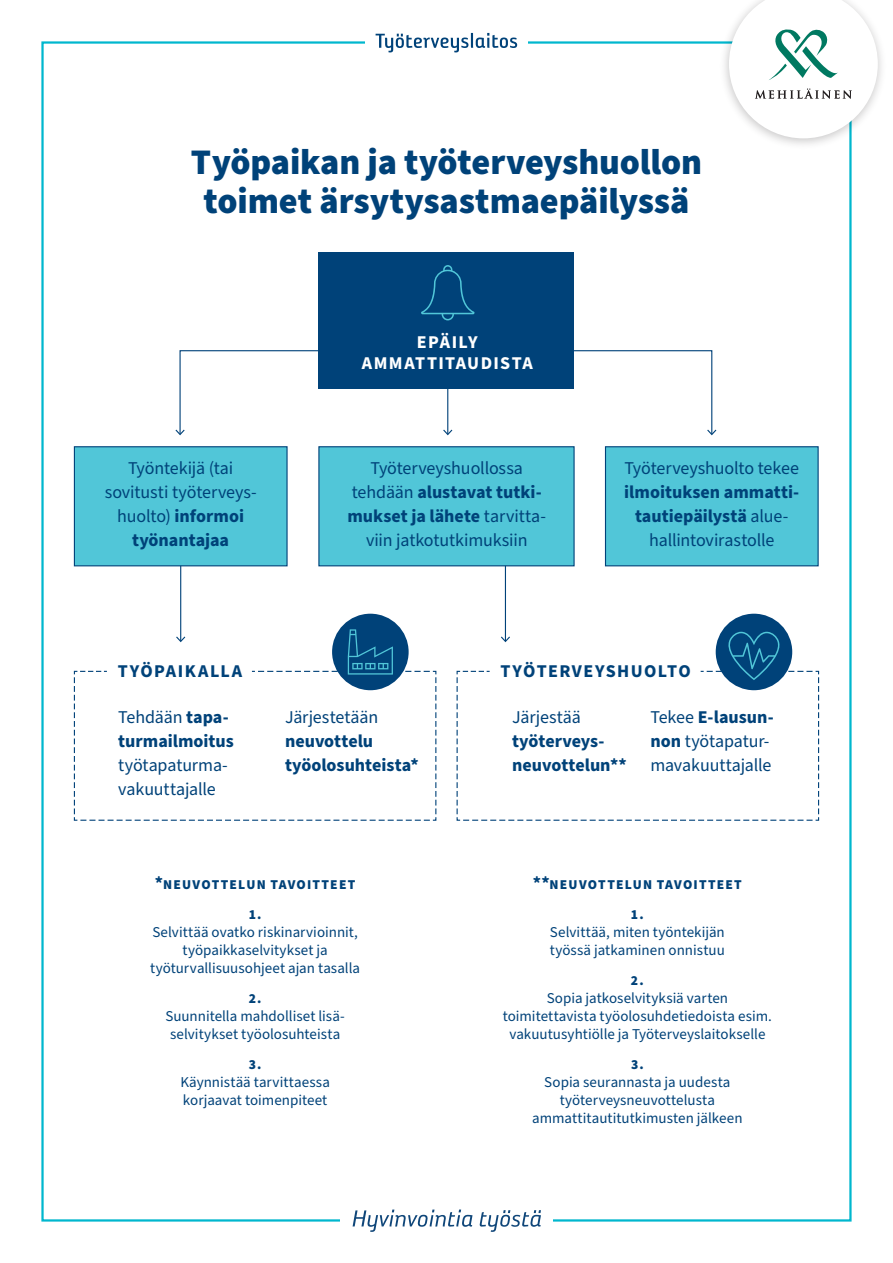
<style>
.page{position:relative;width:893px;height:1263px;background:#fff}
.page>*{position:absolute;margin:0;border:0;box-sizing:border-box;transform-origin:0 0}
.t1{font:900 36px/39px "Source Sans Pro";letter-spacing:-.005em;color:#004279;text-align:center}
.t2{font:18px/24px "Source Sans Pro";letter-spacing:-.01em;color:#004279;text-align:center}
.t3{font:700 18px/24px "Source Sans Pro";color:#004279}
.t4{font:700 18px/21px "Source Sans Pro";letter-spacing:.075em;color:#fff;text-align:center}
.t5{font:700 18px "Source Sans Pro";letter-spacing:.075em;color:#004279}
.t6{font:700 18px "Source Sans Pro";letter-spacing:.08em;color:#004279}
.t7{font:15px/18px "Source Sans Pro";color:#004279;text-align:center}
.t8{font:900 13.5px "Source Sans Pro";letter-spacing:.085em;color:#004279}
.s1{font-weight:700}
.s2{font-weight:400}
.s3{font-weight:700;font-size:18px}
</style>
<div class="page">
<hr style="left:180px;top:540px;width:1px;height:101px;background:#004279">
<hr style="left:505px;top:540px;width:1px;height:101px;background:#004279">
<div style="left:319px;top:252px;width:255px;height:136px;background:#004279"></div>
<div style="left:318px;top:446px;width:257px;height:120px;background:#51c6d8;border:1px solid #004279"></div>
<div style="left:74px;top:446px;width:214px;height:120px;background:#51c6d8;border:1px solid #004279"></div>
<div style="left:605px;top:446px;width:214px;height:120px;background:#51c6d8;border:1px solid #004279"></div>
<svg style="left:539px;top:350px;width:177px;height:85px"></svg>
<svg style="left:175px;top:350px;width:178px;height:85px"></svg>
<hr style="left:447px;top:388px;width:1px;height:46px;background:#004279">
<svg style="left:443px;top:430px;width:9px;height:5px"></svg>
<div style="left:716px;top:614px;width:76px;height:76px;background:#004279;border-radius:50%"></div>
<svg style="left:456px;top:632px;width:364px;height:189px"></svg>
<div style="left:332px;top:614px;width:77px;height:76px;background:#004279;border-radius:50%"></div>
<svg style="left:73px;top:629px;width:364px;height:192px"></svg>
<svg style="left:421px;top:265px;width:54px;height:55px"></svg>
<svg style="left:353px;top:1209px;width:119px;height:23px"></svg>
<svg style="left:479px;top:1210px;width:62px;height:22px"></svg>
<svg style="left:376px;top:33px;width:141px;height:19px"></svg>
<img style="left:716px;top:40px;width:166px;height:114px">
<svg style="left:729px;top:0;width:149px;height:138px"></svg>
<h1 class="t1" style="left:191px;top:143px;width:513px">Työpaikan ja työterveyshuollon toimet ärsytysastmaepäilyssä</h1>
<p class="t2" style="left:105px;top:457px;width:153px">Työntekijä (tai sovitusti työterveys&shy;huolto) <span class="s1">informoi työnantajaa</span></p>
<p class="t4" style="left:362px;top:332px;width:172px">EPÄILY<br>AMMATTITAUDISTA</p>
<p class="t2" style="left:347px;top:457px;width:200px">Työterveyshuollossa tehdään <span class="s1">alustavat tutki&shy;mukset ja lähete</span> tarvitta&shy;viin jatkotutkimuksiin</p>
<p class="t2" style="left:625px;top:457px;width:176px">Työterveyshuolto tekee</p>
<p class="t3" style="left:624px;top:481px;width:176px;text-align:center">ilmoituksen ammatti&shy;tautiepäilystä <span class="s2">alue&shy;hallintovirastolle</span></p>
<p class="t6" style="left:118px;top:659px;width:126px">TYÖPAIKALLA</p>
<p class="t5" style="left:501px;top:659px;width:192px">TYÖTERVEYSHUOLTO</p>
<p class="t3" style="left:118px;top:705px;width:117px"><span class="s2">Tehdään</span> tapa&shy;turmailmoitus</p>
<p class="t2" style="left:118px;top:754px;width:111px;text-align:left">työtapaturma&shy;vakuuttajalle</p>
<p class="t2" style="left:285px;top:706px;width:95px">Järjestetään</p>
<p class="t3" style="left:285px;top:729px;width:135px">neuvottelu työolosuhteista*</p>
<p class="t8" style="left:155px;top:875px;width:202px"><span class="s3">*</span>NEUVOTTELUN TAVOITTEET</p>
<p class="t8" style="left:249px;top:905px;width:14px">1.</p>
<p class="t7" style="left:150px;top:923px;width:211px">Selvittää ovatko riskinarvioinnit, työpaikkaselvitykset ja työturvallisuusohjeet ajan tasalla</p>
<p class="t8" style="left:249px;top:989px;width:14px">2.</p>
<p class="t7" style="left:165px;top:1007px;width:181px">Suunnitella mahdolliset lisä&shy;selvitykset työolosuhteista</p>
<p class="t8" style="left:249px;top:1055px;width:14px">3.</p>
<p class="t7" style="left:180px;top:1073px;width:151px;text-align:left">Käynnistää tarvittaessa korjaavat toimenpiteet</p>
<p class="t2" style="left:512px;top:706px;width:70px">Järjestää</p>
<p class="t3" style="left:512px;top:729px;width:116px">työterveys&shy;neuvottelun**</p>
<p class="t2" style="left:650px;top:706px;width:125px;text-align:left">Tekee <span class="s1">E-lausun&shy;non</span> työtapatur&shy;mavakuuttajalle</p>
<p class="t8" style="left:533px;top:875px;width:210px"><span class="s3">**</span>NEUVOTTELUN TAVOITTEET</p>
<p class="t8" style="left:631px;top:905px;width:14px">1.</p>
<p class="t7" style="left:550px;top:923px;width:176px;text-align:left">Selvittää, miten työntekijän työssä jatkaminen onnistuu</p>
<p class="t8" style="left:631px;top:971px;width:14px">2.</p>
<p class="t7" style="left:503px;top:989px;width:271px">Sopia jatkoselvityksiä varten toimitettavista työolosuhdetiedoista esim. vakuutusyhtiölle ja Työterveyslaitokselle</p>
<p class="t8" style="left:631px;top:1055px;width:14px">3.</p>
<p class="t7" style="left:532px;top:1073px;width:212px">Sopia seurannasta ja uudesta työterveysneuvottelusta ammattitautitutkimusten jälkeen</p>
</div>
